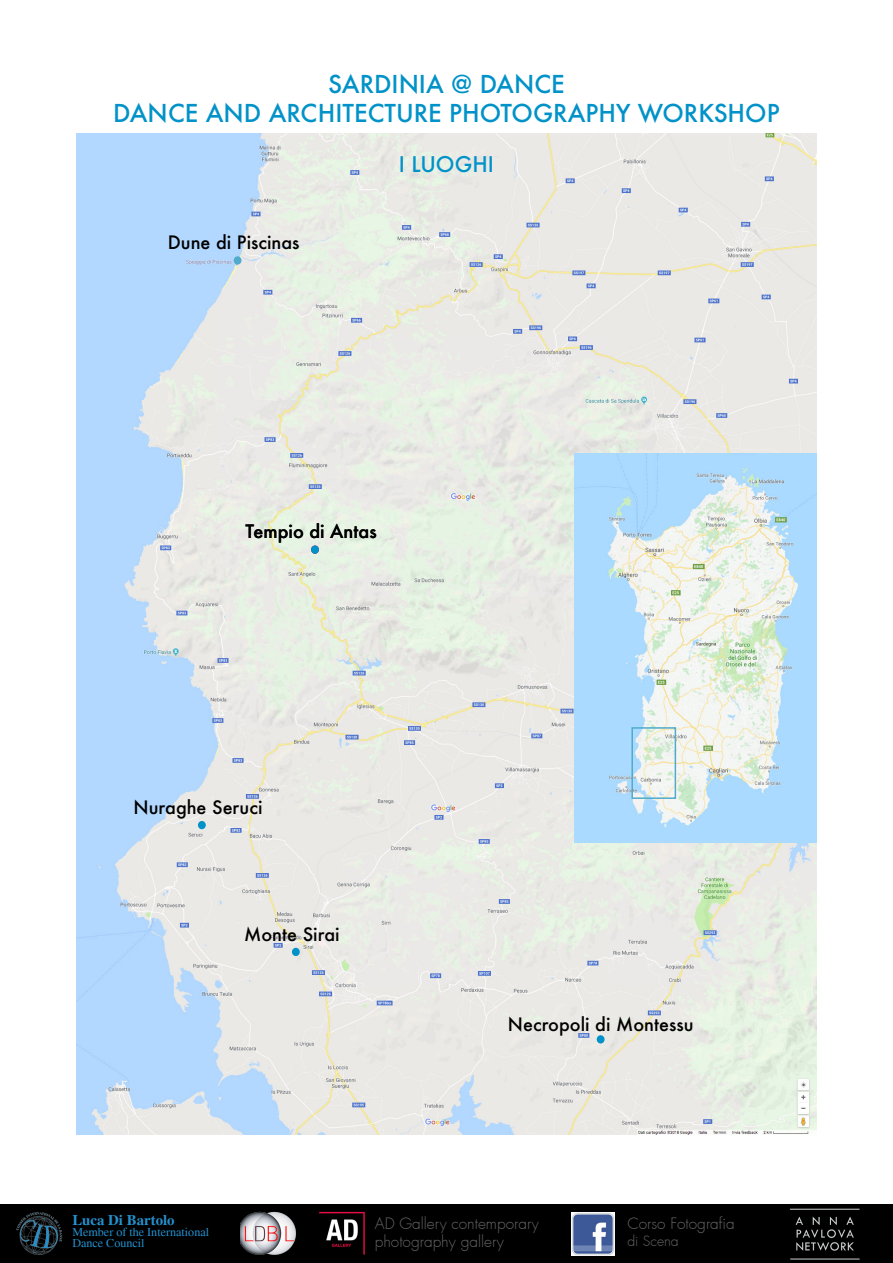
<style>
.page{position:relative;width:893px;height:1263px;background:#fff}
.page>*{position:absolute;margin:0;border:0;box-sizing:border-box;transform-origin:0 0}
.t1{font:500 24px/28.8px "Futura";color:#0092c8;text-align:center}
.t2{font:500 21px "Futura";color:#0092c8}
.t3{font:500 18px "Futura";color:#000}
.t4{font:300 15.45px/18.5px "Futura";color:#646464}
.t5{font:700 14.85px "Times";color:#2391ce}
.t6{font:300 13.95px "Futura";color:#646464}
.t7{font:12.15px/10.9px "Times";color:#2391ce}
</style>
<div class="page">
<div style="left:0;top:1204px;width:893px;height:59px;background:#000"></div>
<img style="left:319px;top:1211px;width:46px;height:44px">
<img style="left:572px;top:1213px;width:42px;height:42px">
<img style="left:240px;top:1211px;width:56px;height:44px">
<img style="left:16px;top:1212px;width:47px;height:43px">
<img style="left:789px;top:1208px;width:71px;height:52px">
<img style="left:77px;top:134px;width:739px;height:1000px">
<div style="left:234px;top:256px;width:7px;height:9px;background:#50abcd;border-radius:50%"></div>
<div style="left:198px;top:821px;width:8px;height:8px;background:#0092c8;border-radius:50%"></div>
<div style="left:311px;top:545px;width:8px;height:9px;background:#0092c8;border-radius:50%"></div>
<div style="left:597px;top:1035px;width:8px;height:8px;background:#0092c8;border-radius:50%"></div>
<div style="left:292px;top:948px;width:8px;height:8px;background:#0092c8;border-radius:50%"></div>
<img style="left:575px;top:454px;width:241px;height:388px">
<div style="left:631px;top:727px;width:45px;height:72px;border:2px solid #50abcd"></div>
<h1 class="t1" style="left:113px;top:70px;width:668px">SARDINIA @ DANCE<br>DANCE AND ARCHITECTURE PHOTOGRAPHY WORKSHOP</h1>
<p class="t2" style="left:399px;top:150px;width:97px">I LUOGHI</p>
<p class="t3" style="left:168px;top:230px;width:133px">Dune di Piscinas</p>
<p class="t3" style="left:245px;top:519px;width:133px">Tempio di Antas</p>
<p class="t3" style="left:133px;top:795px;width:131px">Nuraghe Seruci</p>
<p class="t3" style="left:244px;top:921px;width:97px">Monte Sirai</p>
<p class="t3" style="left:508px;top:1012px;width:187px">Necropoli di Montessu</p>
<p class="t5" style="left:72px;top:1211px;width:104px">Luca Di Bartolo</p>
<p class="t7" style="left:72px;top:1227px;width:138px">Member of the International<br>Dance Council</p>
<p class="t4" style="left:375px;top:1214px;width:166px">AD Gallery contemporary photography gallery</p>
<p class="t4" style="left:627px;top:1215px;width:109px">Corso Fotografia</p>
<p class="t6" style="left:627px;top:1232px;width:53px">di Scena</p>
</div>
